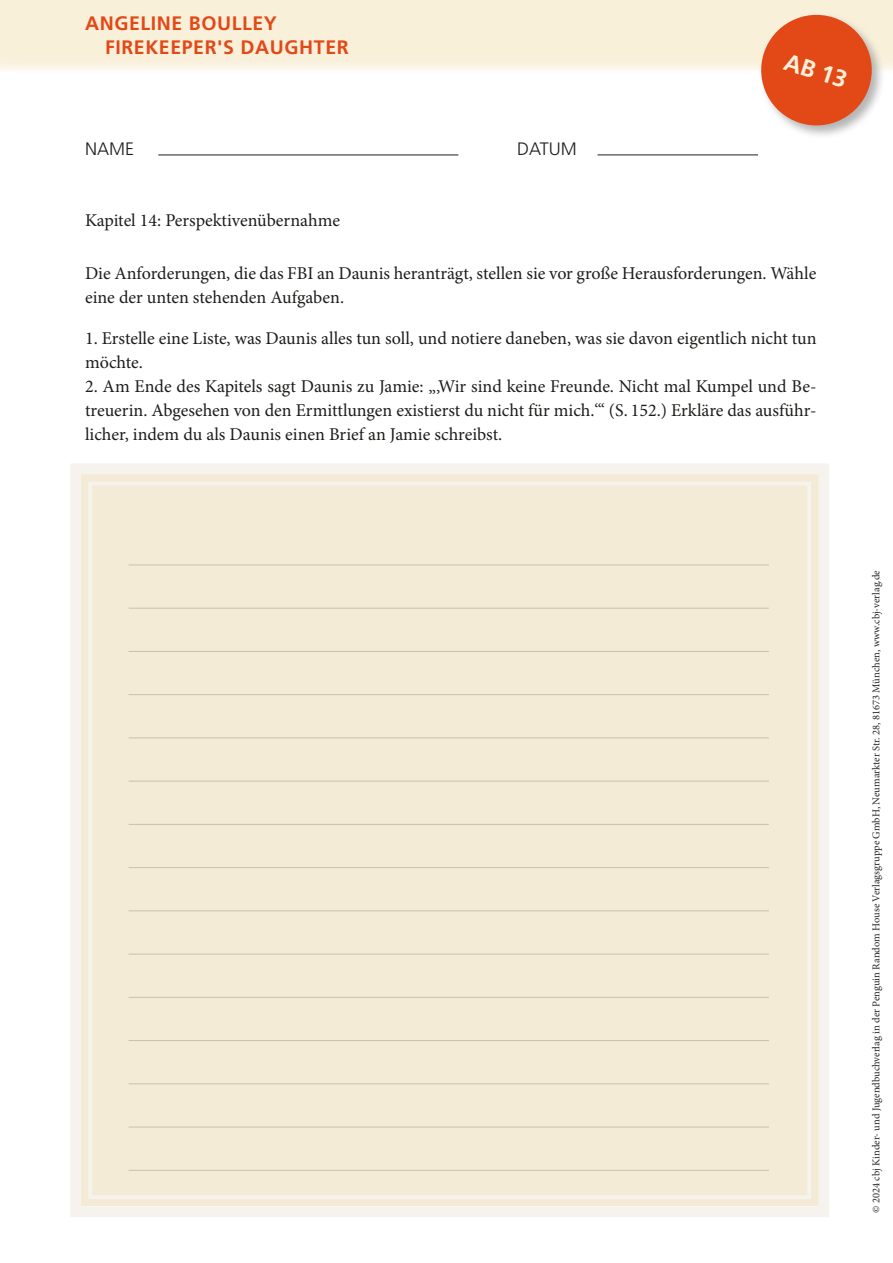
<style>
.page{position:relative;width:893px;height:1263px;background:#fff}
.page>*{position:absolute;margin:0;border:0;box-sizing:border-box;transform-origin:0 0}
.t1{font:700 24px "Frutiger LT Pro";color:#f9f0da}
.t2{font:700 19.5px/24px "Frutiger LT Pro";letter-spacing:.03em;color:#e34817}
.t3{font:18px/24px "Minion Pro";color:#1d1d1b}
.t4{font:300 18px "Frutiger LT Pro";color:#1d1d1b}
.t5{font:10.5px "Minion Pro";color:#252423}
</style>
<div class="page">
<div style="left:0;top:0;width:893px;height:72px;background:#f9f0da"></div>
<div style="left:759px;top:13px;width:127px;height:127px;background:#9d9d9d;opacity:.75"></div>
<svg style="left:754px;top:13px;width:124px;height:119px"></svg>
<hr style="left:158px;top:155px;width:300px;height:1px;background:#1d1d1b">
<hr style="left:597px;top:155px;width:161px;height:1px;background:#1d1d1b">
<div style="left:70px;top:464px;width:759px;height:753px;background:#f4ebd6"></div>
<div style="left:88px;top:482px;width:723px;height:717px;border:4px solid #f6f3ee"></div>
<hr style="left:129px;top:565px;width:640px;height:1px;background:#c5c1b2">
<hr style="left:129px;top:608px;width:640px;height:1px;background:#c5c1b2">
<hr style="left:129px;top:651px;width:640px;height:1px;background:#c5c1b2">
<hr style="left:129px;top:694px;width:640px;height:1px;background:#c5c1b2">
<hr style="left:129px;top:737px;width:640px;height:1px;background:#c5c1b2">
<hr style="left:129px;top:781px;width:640px;height:1px;background:#c5c1b2">
<hr style="left:129px;top:824px;width:640px;height:1px;background:#c5c1b2">
<hr style="left:129px;top:867px;width:640px;height:1px;background:#c5c1b2">
<hr style="left:129px;top:910px;width:640px;height:1px;background:#c5c1b2">
<hr style="left:129px;top:954px;width:640px;height:1px;background:#c5c1b2">
<hr style="left:129px;top:997px;width:640px;height:1px;background:#c5c1b2">
<hr style="left:129px;top:1040px;width:640px;height:1px;background:#c5c1b2">
<hr style="left:129px;top:1083px;width:640px;height:1px;background:#c5c1b2">
<hr style="left:129px;top:1127px;width:640px;height:1px;background:#c5c1b2">
<hr style="left:129px;top:1170px;width:640px;height:1px;background:#c5c1b2">
<p class="t2" style="left:105px;top:12px;width:245px;text-indent:-20px">ANGELINE BOULLEY<br>FIREKEEPER'S DAUGHTER</p>
<p class="t4" style="left:85px;top:138px;width:51px">NAME</p>
<p class="t4" style="left:517px;top:138px;width:61px">DATUM</p>
<h1 class="t1" style="left:789px;top:47px;width:66px;rotate:18deg">AB 13</h1>
<p class="t3" style="left:85px;top:208px;width:257px">Kapitel 14: Perspektivenübernahme</p>
<p class="t3" style="left:85px;top:262px;width:733px">Die Anforderungen, die das FBI an Daunis heranträgt, stellen sie vor große Herausforderungen. Wähle eine der unten stehenden Aufgaben.</p>
<p class="t3" style="left:85px;top:327px;width:733px">1. Erstelle eine Liste, was Daunis alles tun soll, und notiere daneben, was sie davon eigentlich nicht tun möchte.</p>
<p class="t3" style="left:85px;top:375px;width:733px;text-align:justify">2. Am Ende des Kapitels sagt Daunis zu Jamie: „‚Wir sind keine Freunde. Nicht mal Kumpel und Be&shy;treuerin. Abgesehen von den Ermittlungen existierst du nicht für mich.‘“ (S. 152.) Erkläre das ausführ&shy;licher, indem du als Daunis einen Brief an Jamie schreibst.</p>
<p class="t5" style="left:869px;top:1213px;width:644px;rotate:-90deg">© 2024 cbj Kinder- und Jugendbuchverlag in der Penguin Random House Verlagsgruppe GmbH, Neumarkter Str. 28, 81673 München, www.cbj-verlag.de</p>
</div>
